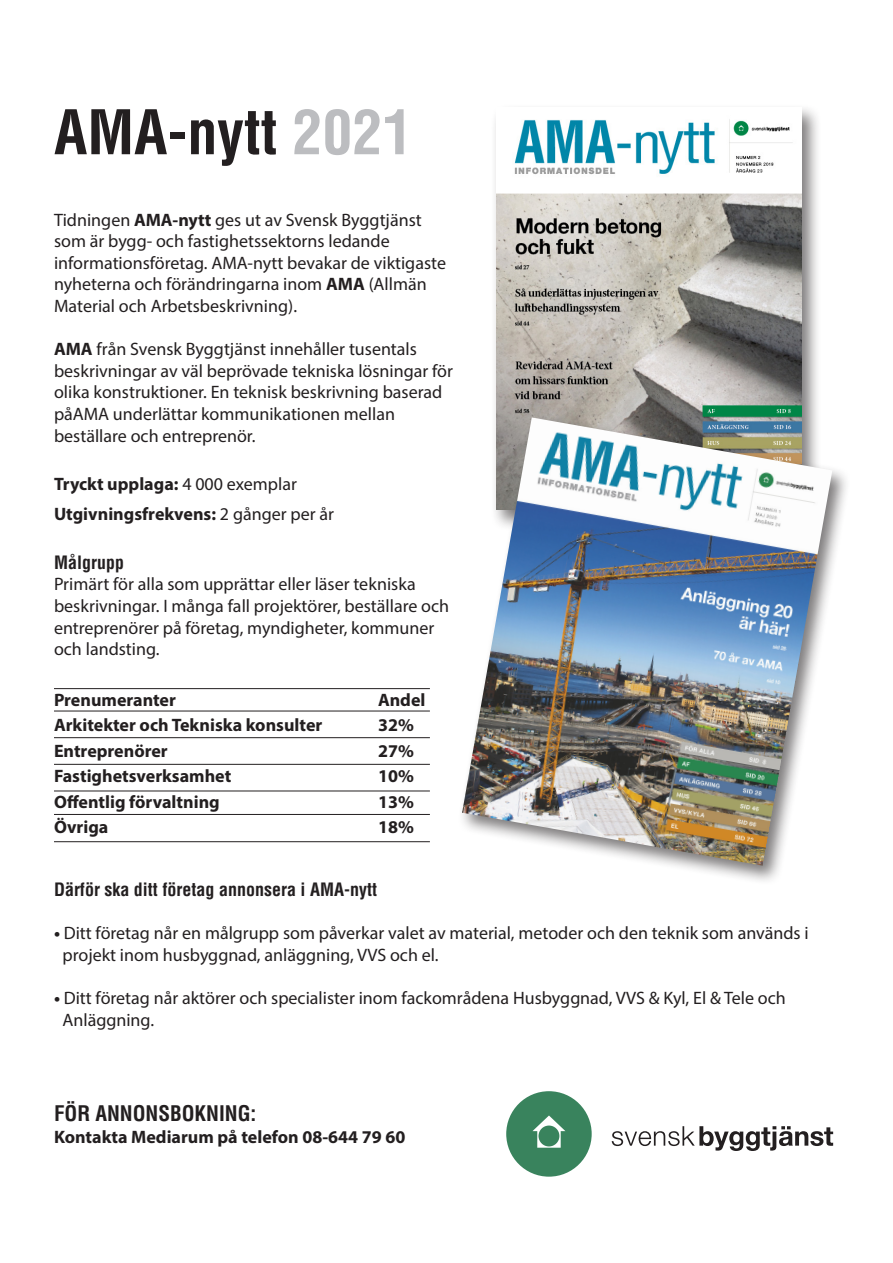
<style>
.page{position:relative;width:893px;height:1263px;background:#fff}
.page>*{position:absolute;margin:0;border:0;box-sizing:border-box;transform-origin:0 0}
.t1{font:700 condensed 60px "Helvetica";color:#231f20}
.t2{font:700 condensed 21px "Helvetica";color:#231f20}
.t3{font:18px/21.6px "Myriad Pro";color:#231f20}
.t4{font:700 18px "Myriad Pro";color:#231f20}
.t5{font:700 condensed 18px "Helvetica";color:#231f20}
.s1{color:#bcbdc0}
.s2{font-weight:700}
.s3{font-weight:400}
</style>
<div class="page">
<hr style="left:54px;top:688px;width:376px;height:1px;background:#231f20">
<hr style="left:54px;top:711px;width:376px;height:1px;background:#231f20">
<hr style="left:54px;top:737px;width:376px;height:1px;background:#231f20">
<hr style="left:54px;top:764px;width:376px;height:1px;background:#231f20">
<hr style="left:54px;top:791px;width:376px;height:1px;background:#231f20">
<hr style="left:54px;top:814px;width:376px;height:1px;background:#231f20">
<hr style="left:54px;top:841px;width:376px;height:1px;background:#231f20">
<svg style="left:612px;top:1126px;width:221px;height:25px"></svg>
<div style="left:506px;top:1091px;width:86px;height:86px;background:#39835d;border-radius:50%"></div>
<svg style="left:532px;top:1115px;width:33px;height:33px"></svg>
<div style="left:491px;top:104px;width:330px;height:427px;background:#231f20;opacity:.59"></div>
<img style="left:496px;top:108px;width:305px;height:306px">
<div style="left:458px;top:414px;width:393px;height:472px;background:#231f20;opacity:.59"></div>
<img style="left:462px;top:417px;width:370px;height:449px">
<p class="t1" style="left:54px;top:96px;width:360px">AMA-nytt <span class="s1">2021</span></p>
<p class="t3" style="left:54px;top:208px;width:369px">Tidningen <span class="s2">AMA-nytt</span> ges ut av Svensk Byggtjänst</p>
<p class="t3" style="left:54px;top:230px;width:337px">som är bygg- och fastighetssektorns ledande</p>
<p class="t3" style="left:54px;top:252px;width:393px">informationsföretag. AMA-nytt bevakar de viktigaste</p>
<p class="t3" style="left:54px;top:273px;width:374px">nyheterna och förändringarna inom <span class="s2">AMA</span> (Allmän</p>
<p class="t3" style="left:54px;top:295px;width:245px">Material och Arbetsbeskrivning).</p>
<p class="t3" style="left:54px;top:338px;width:364px"><span class="s2">AMA</span> från Svensk Byggtjänst innehåller tusentals</p>
<p class="t3" style="left:54px;top:360px;width:401px">beskrivningar av väl beprövade tekniska lösningar för</p>
<p class="t3" style="left:54px;top:381px;width:390px">olika konstruktioner. En teknisk beskrivning baserad påAMA underlättar kommunikationen mellan</p>
<p class="t3" style="left:54px;top:424px;width:203px">beställare och entreprenör.</p>
<p class="t4" style="left:54px;top:472px;width:244px">Tryckt upplaga: <span class="s3">4 000 exemplar</span></p>
<p class="t4" style="left:54px;top:502px;width:282px">Utgivningsfrekvens: <span class="s3">2 gånger per år</span></p>
<p class="t5" style="left:54px;top:551px;width:72px">Målgrupp</p>
<p class="t3" style="left:54px;top:573px;width:397px">Primärt för alla som upprättar eller läser tekniska beskrivningar. I många fall projektörer, beställare och</p>
<p class="t3" style="left:54px;top:616px;width:382px">entreprenörer på företag, myndigheter, kommuner och landsting.</p>
<p class="t4" style="left:54px;top:688px;width:123px">Prenumeranter</p>
<p class="t4" style="left:378px;top:688px;width:49px">Andel</p>
<p class="t4" style="left:54px;top:713px;width:270px">Arkitekter och Tekniska konsulter</p>
<p class="t4" style="left:378px;top:713px;width:37px">32%</p>
<p class="t4" style="left:54px;top:739px;width:115px">Entreprenörer</p>
<p class="t4" style="left:378px;top:739px;width:37px">27%</p>
<p class="t4" style="left:54px;top:764px;width:179px">Fastighetsverksamhet</p>
<p class="t4" style="left:378px;top:764px;width:37px">10%</p>
<p class="t4" style="left:54px;top:790px;width:167px">Offentlig förvaltning</p>
<p class="t4" style="left:378px;top:790px;width:37px">13%</p>
<p class="t4" style="left:54px;top:815px;width:56px">Övriga</p>
<p class="t4" style="left:378px;top:815px;width:37px">18%</p>
<p class="t5" style="left:54px;top:878px;width:324px">Därför ska ditt företag annonsera i AMA-nytt</p>
<p class="t3" style="left:63px;top:922px;width:748px;text-indent:-9px"><span class="s2">•</span> Ditt företag når en målgrupp som påverkar valet av material, metoder och den teknik som används i projekt inom husbyggnad, anläggning, VVS och el.</p>
<p class="t3" style="left:63px;top:987px;width:725px;text-indent:-9px"><span class="s2">•</span> Ditt företag når aktörer och specialister inom fackområdena Husbyggnad, VVS &amp; Kyl, El &amp; Tele och<br>Anläggning.</p>
<p class="t2" style="left:54px;top:1101px;width:204px">FÖR ANNONSBOKNING:</p>
<p class="t4" style="left:54px;top:1125px;width:353px">Kontakta Mediarum på telefon 08-644 79 60</p>
</div>
